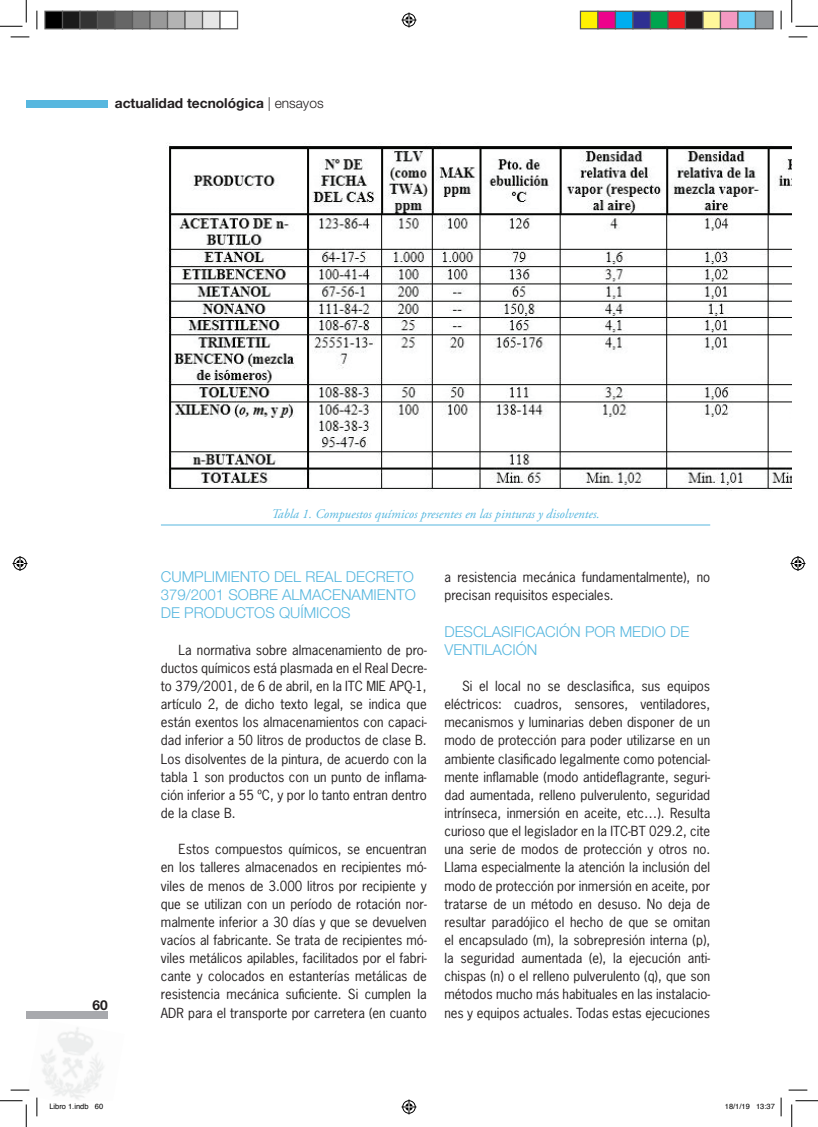
<style>
.page{position:relative;width:818px;height:1127px;background:#fff}
.page>*{position:absolute;margin:0;border:0;box-sizing:border-box;transform-origin:0 0}
.t1{font:300 15px/18.1px "Helvetica Neue LT Std";color:#57b7df;text-align:justify}
.t2{font:700 13.75px "Helvetica Neue LT Std";color:#231f20}
.t3{font:13.12px/18.1px "News Gothic Std";color:#231f20;text-align:justify}
.t4{font:italic 13.12px "Adobe Garamond Pro";color:#57b7df}
.t5{font:7.5px "Helvetica";color:#000}
.s1{font-weight:300}
</style>
<div class="page">
<div style="left:26px;top:100px;width:82px;height:8px;background:#57b7df"></div>
<div style="left:26px;top:1011px;width:82px;height:7px;background:#a8a9ad"></div>
<img style="left:27px;top:1018px;width:81px;height:82px">
<img style="left:166px;top:143px;width:626px;height:348px">
<hr style="left:161px;top:524px;width:549px;height:1px;background:#57b7df">
<svg style="left:11px;top:36px;width:18px;height:2px"></svg>
<svg style="left:788px;top:36px;width:19px;height:2px"></svg>
<svg style="left:11px;top:1088px;width:18px;height:2px"></svg>
<svg style="left:788px;top:1089px;width:19px;height:1px"></svg>
<svg style="left:36px;top:11px;width:2px;height:18px"></svg>
<svg style="left:36px;top:1097px;width:2px;height:18px"></svg>
<svg style="left:780px;top:11px;width:2px;height:18px"></svg>
<svg style="left:0;top:0;width:27px;height:27px"></svg>
<svg style="left:0;top:1100px;width:27px;height:26px"></svg>
<svg style="left:791px;top:0;width:27px;height:27px"></svg>
<svg style="left:791px;top:1100px;width:27px;height:26px"></svg>
<svg style="left:401px;top:13px;width:15px;height:15px"></svg>
<svg style="left:401px;top:1099px;width:15px;height:15px"></svg>
<svg style="left:13px;top:556px;width:15px;height:15px"></svg>
<svg style="left:790px;top:556px;width:15px;height:15px"></svg>
<div style="left:45px;top:11px;width:18px;height:18px;background:#000"></div>
<div style="left:44px;top:11px;width:19px;height:18px;border:1px solid #595959"></div>
<div style="left:63px;top:11px;width:17px;height:18px;background:#1a1a1a"></div>
<div style="left:62px;top:11px;width:19px;height:18px;border:1px solid #595959"></div>
<div style="left:80px;top:11px;width:18px;height:18px;background:#333"></div>
<div style="left:79px;top:11px;width:19px;height:18px;border:1px solid #595959"></div>
<div style="left:98px;top:11px;width:17px;height:18px;background:#4d4d4d"></div>
<div style="left:97px;top:11px;width:19px;height:18px;border:1px solid #595959"></div>
<div style="left:115px;top:11px;width:18px;height:18px;background:#666"></div>
<div style="left:114px;top:11px;width:19px;height:18px;border:1px solid #595959"></div>
<div style="left:133px;top:11px;width:17px;height:18px;background:#808080"></div>
<div style="left:132px;top:11px;width:19px;height:18px;border:1px solid #595959"></div>
<div style="left:150px;top:11px;width:18px;height:18px;background:#999"></div>
<div style="left:149px;top:11px;width:19px;height:18px;border:1px solid #595959"></div>
<div style="left:168px;top:11px;width:17px;height:18px;background:#b3b3b3"></div>
<div style="left:167px;top:11px;width:19px;height:18px;border:1px solid #595959"></div>
<div style="left:185px;top:11px;width:18px;height:18px;background:#ccc"></div>
<div style="left:184px;top:11px;width:19px;height:18px;border:1px solid #595959"></div>
<div style="left:203px;top:11px;width:17px;height:18px;background:#e6e6e6"></div>
<div style="left:202px;top:11px;width:19px;height:18px;border:1px solid #595959"></div>
<div style="left:219px;top:11px;width:19px;height:18px;border:1px solid #595959"></div>
<div style="left:580px;top:11px;width:18px;height:18px;background:#fff101"></div>
<div style="left:580px;top:11px;width:18px;height:18px;border:1px solid #595959"></div>
<div style="left:598px;top:11px;width:17px;height:18px;background:#ed028c"></div>
<div style="left:597px;top:11px;width:19px;height:18px;border:1px solid #595959"></div>
<div style="left:615px;top:11px;width:18px;height:18px;background:#00aeef"></div>
<div style="left:615px;top:11px;width:18px;height:18px;border:1px solid #595959"></div>
<div style="left:633px;top:11px;width:17px;height:18px;background:#2e3092"></div>
<div style="left:632px;top:11px;width:19px;height:18px;border:1px solid #595959"></div>
<div style="left:650px;top:11px;width:18px;height:18px;background:#00a54f"></div>
<div style="left:650px;top:11px;width:18px;height:18px;border:1px solid #595959"></div>
<div style="left:668px;top:11px;width:17px;height:18px;background:#ee1d23"></div>
<div style="left:667px;top:11px;width:19px;height:18px;border:1px solid #595959"></div>
<div style="left:685px;top:11px;width:18px;height:18px;background:#231f20"></div>
<div style="left:685px;top:11px;width:18px;height:18px;border:1px solid #595959"></div>
<div style="left:703px;top:11px;width:17px;height:18px;background:#fff79a"></div>
<div style="left:702px;top:11px;width:19px;height:18px;border:1px solid #595959"></div>
<div style="left:720px;top:11px;width:18px;height:18px;background:#f499c2"></div>
<div style="left:720px;top:11px;width:18px;height:18px;border:1px solid #595959"></div>
<div style="left:738px;top:11px;width:17px;height:18px;background:#6bcff6"></div>
<div style="left:737px;top:11px;width:19px;height:18px;border:1px solid #595959"></div>
<div style="left:755px;top:11px;width:18px;height:18px;background:#939598"></div>
<div style="left:755px;top:11px;width:18px;height:18px;border:1px solid #595959"></div>
<svg style="left:780px;top:1097px;width:2px;height:18px"></svg>
<p class="t2" style="left:115px;top:94px;width:210px">actualidad tecnológica <span class="s1">| ENSAYOS</span></p>
<p class="t2" style="left:92px;top:996px;width:17px">60</p>
<p class="t4" style="left:271px;top:505px;width:330px">Tabla 1. Compuestos químicos presentes en las pinturas y disolventes.</p>
<p class="t1" style="left:161px;top:567px;width:256px">CUMPLIMIENTO DEL REAL DECRETO 379/2001 SOBRE ALMACENAMIENTO DE PRODUCTOS QUÍMICOS</p>
<p class="t3" style="left:161px;top:640px;width:267px;text-indent:18px">La normativa sobre almacenamiento de pro&shy;ductos químicos está plasmada en el Real Decre&shy;to 379/2001, de 6 de abril, en la ITC MIE APQ-1, artículo 2, de dicho texto legal, se indica que están exentos los almacenamientos con capaci&shy;dad inferior a 50 litros de productos de clase B.<br>Los disolventes de la pintura, de acuerdo con la tabla 1 son productos con un punto de inflama&shy;ción inferior a 55 ºC, y por lo tanto entran dentro de la clase B.</p>
<p class="t3" style="left:161px;top:839px;width:267px;text-indent:18px">Estos compuestos químicos, se encuentran en los talleres almacenados en recipientes mó&shy;viles de menos de 3.000 litros por recipiente y que se utilizan con un período de rotación nor&shy;malmente inferior a 30 días y que se devuelven vacíos al fabricante. Se trata de recipientes mó&shy;viles metálicos apilables, facilitados por el fabri&shy;cante y colocados en estanterías metálicas de resistencia mecánica suficiente. Si cumplen la ADR para el transporte por carretera (en cuanto</p>
<p class="t3" style="left:444px;top:568px;width:267px">a resistencia mecánica fundamentalmente), no precisan requisitos especiales.</p>
<p class="t1" style="left:444px;top:621px;width:246px">DESCLASIFICACIÓN POR MEDIO DE<br>VENTILACIÓN</p>
<p class="t3" style="left:444px;top:676px;width:267px;text-indent:18px">Si el local no se desclasifica, sus equipos eléctricos: cuadros, sensores, ventiladores, mecanismos y luminarias deben disponer de un modo de protección para poder utilizarse en un ambiente clasificado legalmente como potencial&shy;mente inflamable (modo antideflagrante, seguri&shy;dad aumentada, relleno pulverulento, seguridad intrínseca, inmersión en aceite, etc…). Resulta curioso que el legislador en la ITC-BT 029.2, cite una serie de modos de protección y otros no.<br>Llama especialmente la atención la inclusión del modo de protección por inmersión en aceite, por tratarse de un método en desuso. No deja de resultar paradójico el hecho de que se omitan el encapsulado (m), la sobrepresión interna (p), la seguridad aumentada (e), la ejecución anti&shy;chispas (n) o el relleno pulverulento (q), que son métodos mucho más habituales en las instalacio&shy;nes y equipos actuales. Todas estas ejecuciones</p>
<p class="t5" style="left:49px;top:1100px;width:55px">Libro 1.indb 60</p>
<p class="t5" style="left:725px;top:1100px;width:52px">18/1/19 13:37</p>
</div>
